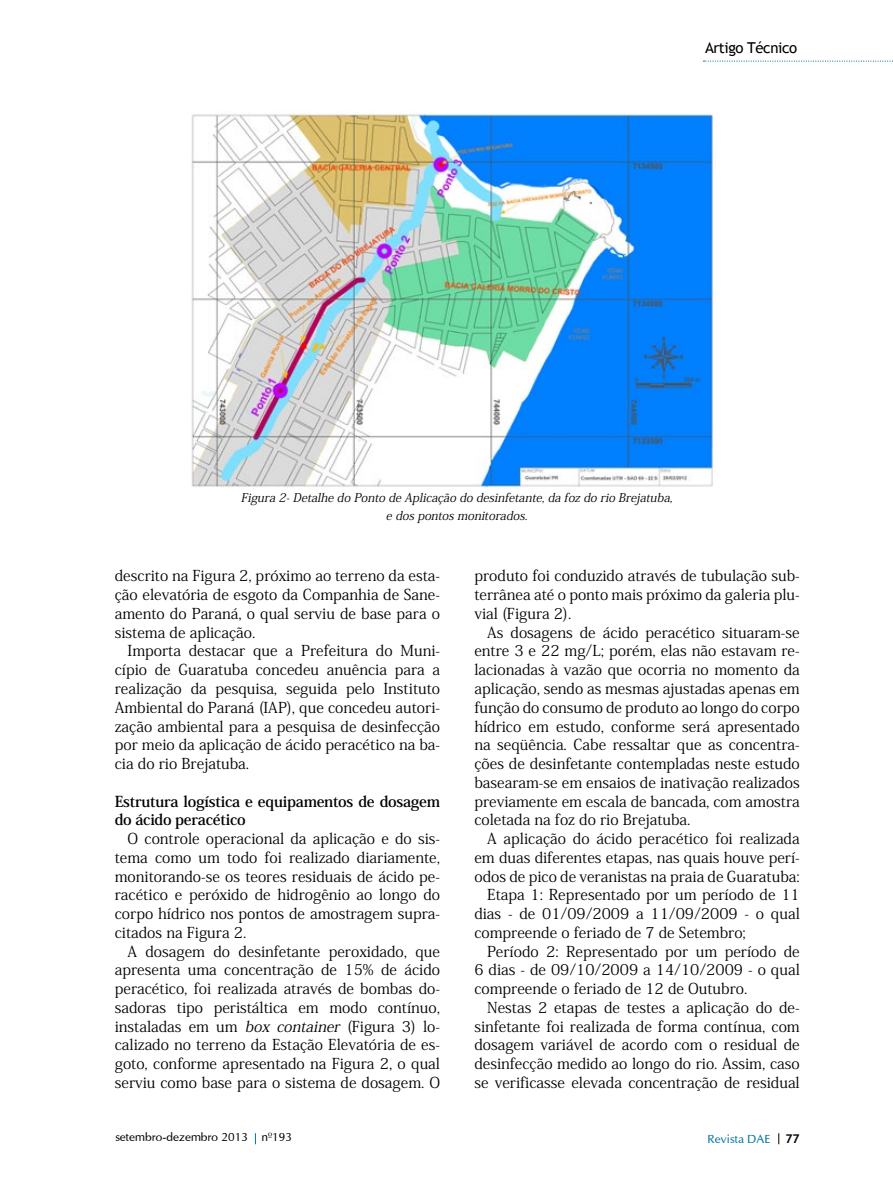
<style>
.page{position:relative;width:893px;height:1191px;background:#fff}
.page>*{position:absolute;margin:0;border:0;box-sizing:border-box;transform-origin:0 0}
.t1{font:15px/18.8px "Koz Min Pro";color:#000;text-align:justify}
.t2{font:700 15px/18.8px "Koz Min Pro";letter-spacing:-.015em;color:#000}
.t3{font:15px "Trebuchet MS";letter-spacing:-.025em;color:#000}
.t4{font:italic 12px/18.8px "Koz Min Pro";color:#000;text-align:center}
.t5{font:12px "Optima";color:#000}
.t6{font:12px "Optima";color:#0074a2}
.t7{font:700 12px "Trebuchet MS";color:#000}
.s1{font-style:italic}
</style>
<div class="page">
<svg style="left:703px;top:61px;width:190px;height:1px"></svg>
<img style="left:191px;top:113px;width:523px;height:375px">
<p class="t3" style="left:705px;top:39px;width:94px">Artigo Técnico</p>
<p class="t4" style="left:241px;top:487px;width:436px">Figura 2-Detalhe do Ponto de Aplicação do desinfetante,da fozdo rio Brej atuba, e dospontosmonitorados.</p>
<p class="t1" style="left:115px;top:566px;width:327px">descrito na Figura 2, próximo ao terreno da esta&shy;ção elevatória de esgoto da Companhia de Sane&shy;amento do Paraná, o qual serviu de base para o sistema de aplicação.</p>
<p class="t1" style="left:115px;top:641px;width:327px;text-indent:13px">Importa destacar que a Prefeitura do Muni&shy;cípio de Guaratuba concedeu anuência para a realização da pesquisa, seguida pelo Instituto Ambiental do Paraná (IAP), que concedeu autori&shy;zação ambiental para a pesquisa de desinfecção por meio da aplicação de ácido peracético na ba&shy;cia do rio Brejatuba.</p>
<p class="t2" style="left:115px;top:791px;width:327px">Estrutura logística e equipamentos de dosagem do ácido peracético</p>
<p class="t1" style="left:115px;top:828px;width:327px;text-indent:13px">O controle operacional da aplicação e do sis&shy;tema como um todo foi realizado diariamente, monitorando-se os teores residuais de ácido pe&shy;racético e peróxido de hidrogênio ao longo do corpo hídrico nos pontos de amostragem supra&shy;citados na Figura 2.</p>
<p class="t1" style="left:115px;top:941px;width:327px;text-indent:13px">A dosagem do desinfetante peroxidado, que apresenta uma concentração de 15% de ácido peracético, foi realizada através de bombas do&shy;sadoras tipo peristáltica em modo contínuo, instaladas em um <span class="s1">box container</span> (Figura 3) lo&shy;calizado no terreno da Estação Elevatória de es&shy;goto, conforme apresentado na Figura 2, o qual serviu como base para o sistema de dosagem. O</p>
<p class="t1" style="left:474px;top:566px;width:327px">produto foi conduzido através de tubulação sub&shy;terrânea até o ponto mais próximo da galeria plu&shy;vial (Figura 2).</p>
<p class="t1" style="left:474px;top:622px;width:327px;text-indent:13px">As dosagens de ácido peracético situaram-se entre 3 e 22 mg/L; porém, elas não estavam re&shy;lacionadas à vazão que ocorria no momento da aplicação, sendo as mesmas ajustadas apenas em função do consumo de produto ao longo do corpo hídrico em estudo, conforme será apresentado na seqüência. Cabe ressaltar que as concentra&shy;ções de desinfetante contempladas neste estudo basearam-se em ensaios de inativação realizados previamente em escala de bancada, com amostra coletada na foz do rio Brejatuba.</p>
<p class="t1" style="left:487px;top:828px;width:314px">A aplicação do ácido peracético foi realizada</p>
<p class="t1" style="left:474px;top:847px;width:327px">em duas diferentes etapas, nas quais houve perí-</p>
<p class="t1" style="left:474px;top:866px;width:327px">odos de pico de veranistas na praia de Guaratuba:</p>
<p class="t1" style="left:487px;top:885px;width:314px">Etapa 1: Representado por um período de 11</p>
<p class="t1" style="left:474px;top:903px;width:327px">dias - de 01/09/2009 a 11/09/2009 - o qual</p>
<p class="t1" style="left:474px;top:922px;width:273px">compreende o feriado de 7 de Setembro;</p>
<p class="t1" style="left:487px;top:941px;width:314px">Período 2: Representado por um período de</p>
<p class="t1" style="left:474px;top:960px;width:327px">6 dias - de 09/10/2009 a 14/10/2009 - o qual</p>
<p class="t1" style="left:474px;top:978px;width:275px">compreende o feriado de 12 de Outubro.</p>
<p class="t1" style="left:487px;top:997px;width:314px">Nestas 2 etapas de testes a aplicação do de-</p>
<p class="t1" style="left:474px;top:1016px;width:327px">sinfetante foi realizada de forma contínua, com</p>
<p class="t1" style="left:474px;top:1035px;width:327px">dosagem variável de acordo com o residual de</p>
<p class="t1" style="left:474px;top:1053px;width:327px">desinfecção medido ao longo do rio. Assim, caso</p>
<p class="t1" style="left:474px;top:1072px;width:327px">se verificasse elevada concentração de residual</p>
<p class="t5" style="left:115px;top:1129px;width:178px">setembro-dezembro 2013 nº193</p>
<p class="t6" style="left:707px;top:1131px;width:64px">Revista DAE</p>
<p class="t7" style="left:786px;top:1131px;width:16px">77</p>
</div>
